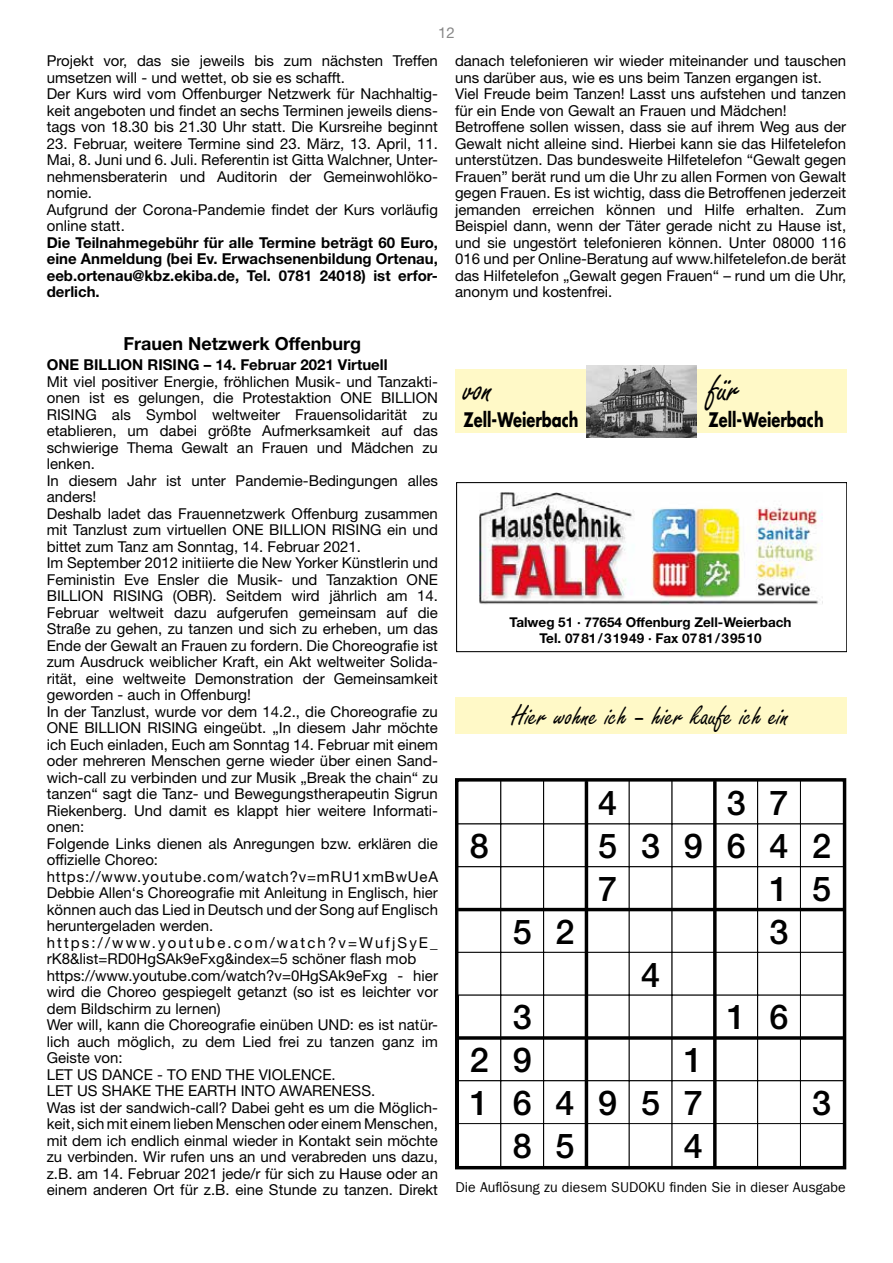
<style>
.page{position:relative;width:893px;height:1263px;background:#fff}
.page>*{position:absolute;margin:0;border:0;box-sizing:border-box;transform-origin:0 0}
.t1{font:40.5px "Freestyle Script";color:#000;scale:.95 1}
.t2{font:500 34.2px/42.8px "Helvetica Neue LT Std";color:#000}
.t3{font:30px "Freestyle Script";color:#000}
.t4{font:700 19.5px "Futura Std";color:#000;scale:.75 1}
.t5{font:700 18px "Helvetica Neue LT Std";color:#000}
.t6{font:15px/16.5px "Helvetica Neue LT Std";color:#000}
.t7{font:700 15px/16.5px "Helvetica Neue LT Std";color:#000;text-align:justify}
.t8{font:15px "Helvetica Neue LT Std";color:#878787}
.t9{font:14.25px "Franklin Gothic LT Com";color:#000}
.t10{font:700 13.5px/16.2px "Helvetica Neue";color:#000;text-align:center}
</style>
<div class="page">
<div style="left:455px;top:697px;width:391px;height:36px;background:#fff9c7"></div>
<div style="left:455px;top:369px;width:391px;height:64px;background:#fff9c7"></div>
<img style="left:586px;top:366px;width:110px;height:71px">
<img style="left:456px;top:482px;width:390px;height:170px">
<svg style="left:455px;top:778px;width:391px;height:391px"></svg>
<p class="t8" style="left:438px;top:24px;width:18px">12</p>
<p class="t6" style="left:47px;top:52px;width:393px">Projekt vor, das sie jeweils bis zum nächsten Treffen umsetzen will - und wettet, ob sie es schafft.<br>Der Kurs wird vom Offenburger Netzwerk für Nachhaltig&shy;keit angeboten und findet an sechs Terminen jeweils diens&shy;tags von 18.30 bis 21.30 Uhr statt. Die Kursreihe beginnt</p>
<p class="t6" style="left:47px;top:135px;width:393px">23. Februar, weitere Termine sind 23. März, 13. April, 11.<br>Mai, 8. Juni und 6. Juli. Referentin ist Gitta Walchner, Unter&shy;nehmensberaterin und Auditorin der Gemeinwohlöko&shy;nomie.<br>Aufgrund der Corona-Pandemie findet der Kurs vorläufig online statt.</p>
<p class="t7" style="left:47px;top:234px;width:393px">Die Teilnahmegebühr für alle Termine beträgt 60 Euro, eine Anmeldung (bei Ev. Erwachsenenbildung Ortenau, eeb.ortenau@kbz.ekiba.de, Tel. 0781 24018) ist erfor&shy;derlich.</p>
<p class="t5" style="left:124px;top:332px;width:239px">Frauen Netzwerk Offenburg</p>
<p class="t7" style="left:47px;top:356px;width:342px">ONE BILLION RISING – 14. Februar 2021 Virtuell</p>
<p class="t6" style="left:47px;top:373px;width:393px">Mit viel positiver Energie, fröhlichen Musik- und Tanzakti&shy;onen ist es gelungen, die Protestaktion ONE BILLION RISING als Symbol weltweiter Frauensolidarität zu etablieren, um dabei größte Aufmerksamkeit auf das schwierige Thema Gewalt an Frauen und Mädchen zu lenken.<br>In diesem Jahr ist unter Pandemie-Bedingungen alles anders!<br>Deshalb ladet das Frauennetzwerk Offenburg zusammen mit Tanzlust zum virtuellen ONE BILLION RISING ein und bittet zum Tanz am Sonntag, 14. Februar 2021.<br>Im September 2012 initiierte die New Yorker Künstlerin und Feministin Eve Ensler die Musik- und Tanzaktion ONE BILLION RISING (OBR). Seitdem wird jährlich am 14.<br>Februar weltweit dazu aufgerufen gemeinsam auf die Straße zu gehen, zu tanzen und sich zu erheben, um das Ende der Gewalt an Frauen zu fordern. Die Choreografie ist zum Ausdruck weiblicher Kraft, ein Akt weltweiter Solida&shy;rität, eine weltweite Demonstration der Gemeinsamkeit geworden - auch in Offenburg!<br>In der Tanzlust, wurde vor dem 14.2., die Choreografie zu ONE BILLION RISING eingeübt. „In diesem Jahr möchte ich Euch einladen, Euch am Sonntag 14. Februar mit einem oder mehreren Menschen gerne wieder über einen Sand&shy;wich-call zu verbinden und zur Musik „Break the chain“ zu tanzen“ sagt die Tanz- und Bewegungstherapeutin Sigrun Riekenberg. Und damit es klappt hier weitere Informati&shy;onen:<br>Folgende Links dienen als Anregungen bzw. erklären die offizielle Choreo: https://www.youtube.com/watch?v=mRU1xmBwUeA Debbie Allen‘s Choreografie mit Anleitung in Englisch, hier können auch das Lied in Deutsch und der Song auf Englisch heruntergeladen werden. https://www.youtube.com/watch?v=WufjSyE_ rK8&amp;list=RD0HgSAk9eFxg&amp;index=5 schöner flash mob https://www.youtube.com/watch?v=0HgSAk9eFxg - hier wird die Choreo gespiegelt getanzt (so ist es leichter vor dem Bildschirm zu lernen)<br>Wer will, kann die Choreografie einüben UND: es ist natür&shy;lich auch möglich, zu dem Lied frei zu tanzen ganz im Geiste von:<br>LET US DANCE - TO END THE VIOLENCE.<br>LET US SHAKE THE EARTH INTO AWARENESS.<br>Was ist der sandwich-call? Dabei geht es um die Möglich&shy;keit, sich mit einem lieben Menschen oder einem Menschen, mit dem ich endlich einmal wieder in Kontakt sein möchte zu verbinden. Wir rufen uns an und verabreden uns dazu, z.B. am 14. Februar 2021 jede/r für sich zu Hause oder an einem anderen Ort für z.B. eine Stunde zu tanzen. Direkt</p>
<p class="t6" style="left:455px;top:52px;width:393px">danach telefonieren wir wieder miteinander und tauschen uns darüber aus, wie es uns beim Tanzen ergangen ist.<br>Viel Freude beim Tanzen! Lasst uns aufstehen und tanzen für ein Ende von Gewalt an Frauen und Mädchen!<br>Betroffene sollen wissen, dass sie auf ihrem Weg aus der Gewalt nicht alleine sind. Hierbei kann sie das Hilfetelefon unterstützen. Das bundesweite Hilfetelefon “Gewalt gegen Frauen” berät rund um die Uhr zu allen Formen von Gewalt gegen Frauen. Es ist wichtig, dass die Betroffenen jederzeit jemanden erreichen können und Hilfe erhalten. Zum Beispiel dann, wenn der Täter gerade nicht zu Hause ist, und sie ungestört telefonieren können. Unter 08000 116<br>016 und per Online-Beratung auf www.hilfetelefon.de berät das Hilfetelefon „Gewalt gegen Frauen“ – rund um die Uhr, anonym und kostenfrei.</p>
<h1 class="t1" style="left:708px;top:367px;width:35px">für</h1>
<h1 class="t1" style="left:463px;top:367px;width:33px">von</h1>
<h3 class="t4" style="left:463px;top:407px;width:155px">Zell-Weierbach</h3>
<h3 class="t4" style="left:708px;top:407px;width:155px">Zell-Weierbach</h3>
<p class="t10" style="left:510px;top:613px;width:283px">Talweg 51 · 77654 Offenburg Zell-Weierbach<br>Tel. 0781/31949 · Fax 0781/39510</p>
<h2 class="t2" style="left:470px;top:824px;width:21px">8</h2>
<h2 class="t2" style="left:470px;top:1038px;width:21px">2<br>1</h2>
<h3 class="t3" style="left:512px;top:700px;width:279px">Hier wohne ich – hier kaufe ich ein</h3>
<h2 class="t2" style="left:513px;top:910px;width:21px">5</h2>
<h2 class="t2" style="left:513px;top:995px;width:21px;text-align:justify">3<br>9<br>6<br>8</h2>
<h2 class="t2" style="left:555px;top:910px;width:21px">2</h2>
<h2 class="t2" style="left:555px;top:1081px;width:21px">4<br>5</h2>
<h2 class="t2" style="left:598px;top:781px;width:21px;text-align:justify">4<br>5<br>7</h2>
<h2 class="t2" style="left:598px;top:1081px;width:21px">9</h2>
<h2 class="t2" style="left:641px;top:824px;width:21px">3</h2>
<h2 class="t2" style="left:684px;top:824px;width:21px">9</h2>
<h2 class="t2" style="left:641px;top:953px;width:21px">4</h2>
<h2 class="t2" style="left:641px;top:1081px;width:21px">5</h2>
<h2 class="t2" style="left:684px;top:1038px;width:21px;text-align:justify">1<br>7<br>4</h2>
<h2 class="t2" style="left:727px;top:781px;width:21px">3<br>6</h2>
<h2 class="t2" style="left:727px;top:995px;width:21px">1</h2>
<h2 class="t2" style="left:769px;top:781px;width:21px;text-align:justify">7<br>4<br>1<br>3</h2>
<h2 class="t2" style="left:769px;top:995px;width:21px">6</h2>
<h2 class="t2" style="left:812px;top:824px;width:21px">2<br>5</h2>
<h2 class="t2" style="left:812px;top:1081px;width:21px">3</h2>
<p class="t9" style="left:455px;top:1179px;width:392px">Die Auflösung zu diesem SUDOKU finden Sie in dieser Ausgabe</p>
</div>
